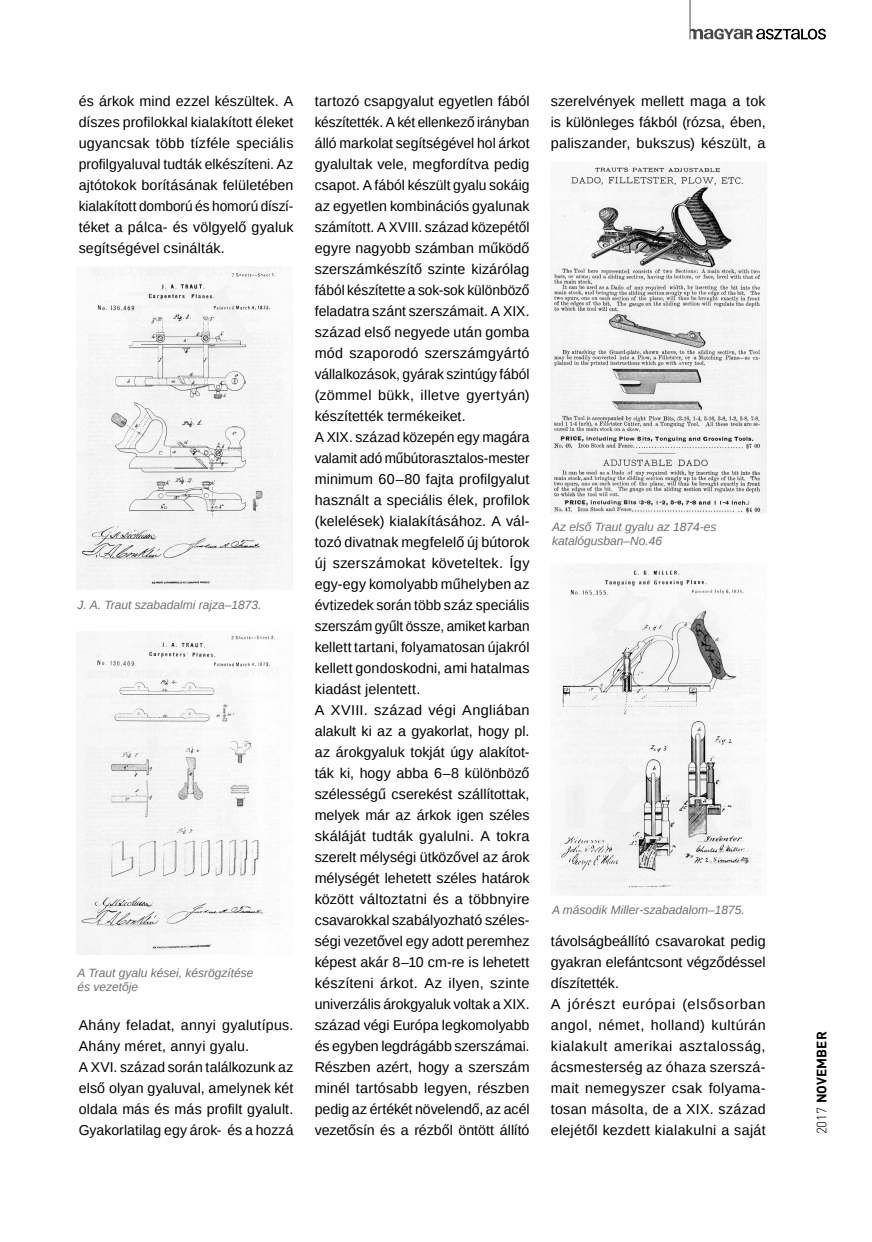
<style>
.page{position:relative;width:872px;height:1242px;background:#fff}
.page>*{position:absolute;margin:0;border:0;box-sizing:border-box;transform-origin:0 0}
.t1{font:14.25px/21px "Liberation Sans";letter-spacing:.005em;color:#000}
.t2{font:700 13.5px "DIN Pro";letter-spacing:.01em;color:#000}
.t3{font:italic 12px/14.4px "Liberation Sans";color:#706f6f}
.s1{font-weight:300}
</style>
<div class="page">
<svg style="left:690px;top:29px;width:136px;height:11px"></svg>
<hr style="left:690px;top:0;width:1px;height:39px;background:#4a4a49">
<img style="left:76px;top:266px;width:216px;height:323px">
<img style="left:551px;top:163px;width:216px;height:350px">
<img style="left:551px;top:564px;width:216px;height:331px">
<img style="left:76px;top:631px;width:202px;height:323px">
<p class="t1" style="left:79px;top:91px;width:216px;text-align:justify">és árkok mind ezzel készültek. A díszes profilokkal kialakított éleket ugyancsak több tízféle speciális profilgyaluval tudták elkészíteni. Az ajtótokok borításának felületében kialakított domború és homorú díszí&shy;téket a pálca- és völgyelő gyaluk segítségével csinálták.</p>
<p class="t3" style="left:77px;top:597px;width:186px">J. A. Traut szabadalmi rajza–1873.</p>
<p class="t3" style="left:77px;top:965px;width:178px">A Traut gyalu kései, késrögzítése és vezetője</p>
<p class="t1" style="left:79px;top:1015px;width:216px">Ahány feladat, annyi gyalutípus.<br>Ahány méret, annyi gyalu.<br>A XVI. század során találkozunk az első olyan gyaluval, amelynek két oldala más és más profilt gyalult.<br>Gyakorlatilag egy árok- és a hozzá</p>
<p class="t1" style="left:315px;top:91px;width:216px">tartozó csapgyalut egyetlen fából készítették. A két ellenkező irányban álló markolat segítségével hol árkot gyalultak vele, megfordítva pedig csapot. A fából készült gyalu sokáig az egyetlen kombinációs gyalunak számított. A XVIII. század közepétől egyre nagyobb számban működő szerszámkészítő szinte kizárólag fából készítette a sok-sok különböző feladatra szánt szerszámait. A XIX. század első negyede után gomba mód szaporodó szerszámgyártó vállalkozások, gyárak szintúgy fából (zömmel bükk, illetve gyertyán) készítették termékeiket.<br>A XIX. század közepén egy magára valamit adó műbútorasztalos-mester minimum 60–80 fajta profilgyalut használt a speciális élek, profilok (kelelések) kialakításához. A vál&shy;tozó divatnak megfelelő új bútorok új szerszámokat követeltek. Így egy-egy komolyabb műhelyben az évtizedek során több száz speciális szerszám gyűlt össze, amiket karban kellett tartani, folyamatosan újakról kellett gondoskodni, ami hatalmas kiadást jelentett.<br>A XVIII. század végi Angliában alakult ki az a gyakorlat, hogy pl. az árokgyaluk tokját úgy alakítot&shy;ták ki, hogy abba 6–8 különböző szélességű cserekést szállítottak, melyek már az árkok igen széles skáláját tudták gyalulni. A tokra szerelt mélységi ütközővel az árok mélységét lehetett széles határok között változtatni és a többnyire csavarokkal szabályozható széles&shy;ségi vezetővel egy adott peremhez képest akár 8–10 cm-re is lehetett készíteni árkot. Az ilyen, szinte univerzális árokgyaluk voltak a XIX. század végi Európa legkomolyabb és egyben legdrágább szerszámai.<br>Részben azért, hogy a szerszám minél tartósabb legyen, részben pedig az értékét növelendő, az acél vezetősín és a rézből öntött állító</p>
<p class="t1" style="left:551px;top:91px;width:216px;text-align:justify">szerelvények mellett maga a tok is különleges fákból (rózsa, ében, paliszander, bukszus) készült, a</p>
<p class="t3" style="left:552px;top:519px;width:166px">Az első Traut gyalu az 1874-es katalógusban–No.46</p>
<p class="t3" style="left:552px;top:902px;width:194px">A második Miller-szabadalom–1875.</p>
<p class="t1" style="left:551px;top:931px;width:216px">távolságbeállító csavarokat pedig gyakran elefántcsont végződéssel díszítették.<br>A jórészt európai (elsősorban angol, német, holland) kultúrán kialakult amerikai asztalosság, ácsmesterség az óhaza szerszá&shy;mait nemegyszer csak folyama&shy;tosan másolta, de a XIX. század elejétől kezdett kialakulni a saját</p>
<p class="t2" style="left:812px;top:1134px;width:104px;rotate:-90deg"><span class="s1">2017</span> NOVEMBER</p>
</div>
